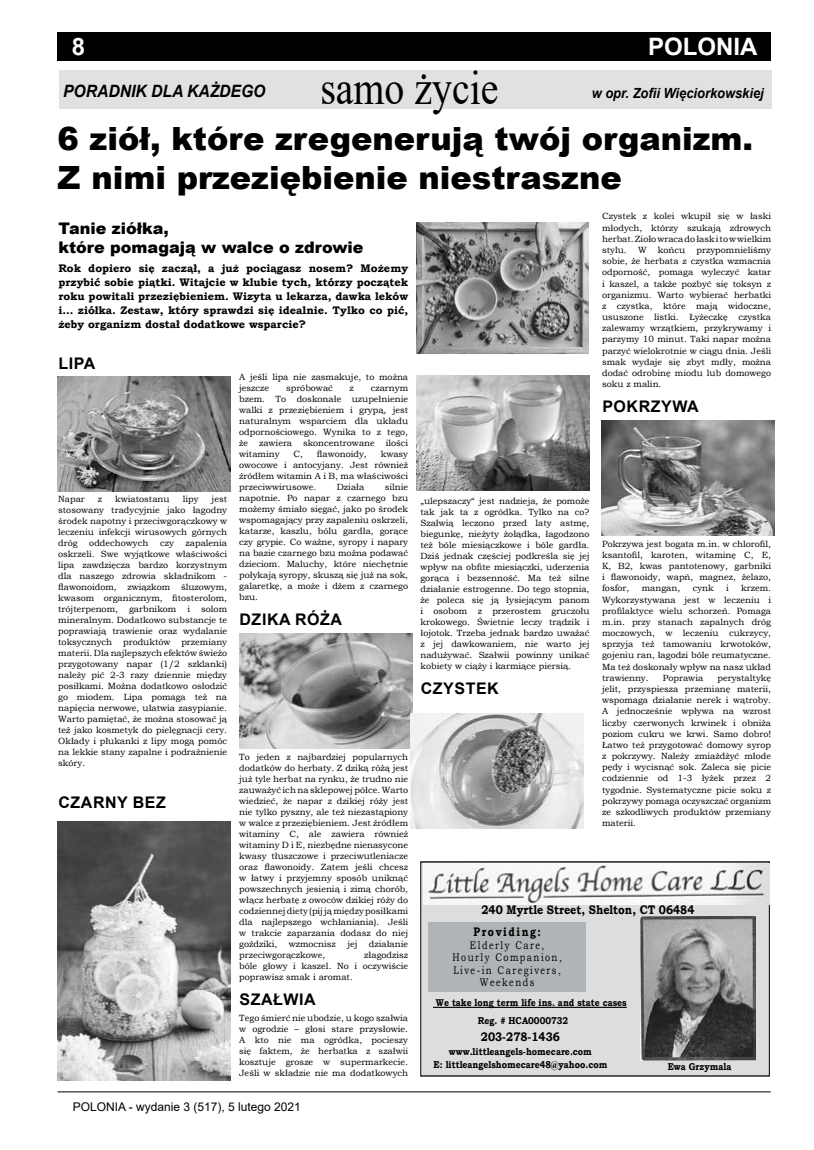
<style>
.page{position:relative;width:814px;height:1150px;background:#fff}
.page>*{position:absolute;margin:0;border:0;box-sizing:border-box;transform-origin:0 0}
.t1{font:48px "Times New Roman";color:#000;scale:.83 1}
.t2{font:900 32px/38.4px "Arial";color:#000}
.t3{font:700 24px "Arial";color:#fff}
.t4{font:italic 700 17px "Arial";color:#000;scale:.92 1}
.t5{font:700 16px "Arial";letter-spacing:.035em;color:#000}
.t6{font:900 16px/19.2px "Arial";color:#000}
.t7{font:italic 700 14px "Arial";color:#000;scale:.92 1}
.t8{font:700 12.4px "Bookman Old Style";color:#000;scale:.87 1}
.t9{font:700 12.4px "Bookman Old Style";letter-spacing:.16em;color:#000;scale:.8 1}
.t10{font:12px "Arial";color:#000}
.t11{font:11.2px/12.4px "Bookman Old Style";letter-spacing:.16em;color:#000;text-align:center;scale:.8 1}
.t12{font:700 11px/14px "Bookman Old Style";color:#000;text-align:justify}
.t13{font:700 10px/13.7px "Bookman Old Style";color:#000;text-align:center;scale:.87 1}
.t14{font:9px/11px "Bookman Old Style";color:#000;text-align:justify}
</style>
<div class="page">
<div style="left:58px;top:32px;width:712px;height:28px;background:#000"></div>
<hr style="left:58px;top:1091px;width:712px;height:1px;background:#000">
<div style="left:59px;top:70px;width:712px;height:39px;background:#e0e1e2"></div>
<img style="left:239px;top:634px;width:173px;height:115px">
<div style="left:421px;top:862px;width:348px;height:214px;background:#dcddde"></div>
<div style="left:420px;top:861px;width:350px;height:215px;border:1px solid #000"></div>
<div style="left:428px;top:922px;width:158px;height:69px;background:#b1b4b6"></div>
<img style="left:423px;top:864px;width:346px;height:41px">
<img style="left:640px;top:917px;width:115px;height:144px">
<hr style="left:433px;top:1007px;width:194px;height:1px;background:#000">
<img style="left:416px;top:222px;width:173px;height:131px">
<img style="left:58px;top:376px;width:172px;height:115px">
<img style="left:58px;top:821px;width:172px;height:259px">
<img style="left:416px;top:375px;width:173px;height:115px">
<img style="left:410px;top:713px;width:173px;height:116px">
<img style="left:601px;top:420px;width:173px;height:116px">
<h3 class="t3" style="left:72px;top:29px;width:15px">8</h3>
<h3 class="t3" style="left:648px;top:29px;width:111px">POLONIA</h3>
<h1 class="t1" style="left:320px;top:54px;width:216px">samo życie</h1>
<h2 class="t2" style="left:58px;top:119px;width:697px">6 ziół, które zregenerują twój organizm.<br>Z nimi przeziębienie niestraszne</h2>
<h3 class="t4" style="left:63px;top:80px;width:221px">PORADNIK DLA KAŻDEGO</h3>
<h3 class="t7" style="left:592px;top:83px;width:188px">w opr. Zofii Więciorkowskiej</h3>
<h3 class="t6" style="left:58px;top:218px;width:307px">Tanie ziółka,<br>które pomagają w walce o zdrowie</h3>
<p class="t12" style="left:58px;top:261px;width:351px">Rok dopiero się zaczął, a już pociągasz nosem? Możemy przybić sobie piątki. Witajcie w klubie tych, którzy początek roku powitali przeziębieniem. Wizyta u lekarza, dawka leków i… ziółka. Zestaw, który sprawdzi się idealnie. Tylko co pić, żeby organizm dostał dodatkowe wsparcie?</p>
<h3 class="t5" style="left:58px;top:352px;width:38px">LIPA</h3>
<p class="t14" style="left:58px;top:494px;width:28px">Napar</p>
<p class="t14" style="left:98px;top:494px;width:6px">z</p>
<p class="t14" style="left:115px;top:494px;width:56px">kwiatostanu</p>
<p class="t14" style="left:183px;top:494px;width:17px">lipy</p>
<p class="t14" style="left:58px;top:494px;width:170px;text-indent:153px">jest stosowany tradycyjnie jako łagodny środek napotny i przeciwgorączkowy w leczeniu infekcji wirusowych górnych dróg</p>
<p class="t14" style="left:58px;top:538px;width:170px;text-indent:127px">zapalenia oskrzeli. Swe wyjątkowe właściwości lipa zawdzięcza bardzo korzystnym dla naszego zdrowia składnikom - flawonoidom, związkom śluzowym, kwasom organicznym, fitosterolom, trójterpenom, garbnikom i solom mineralnym. Dodatkowo substancje te poprawiają trawienie oraz wydalanie toksycznych produktów przemiany materii. Dla najlepszych efektów świeżo przygotowany napar (1/2 szklanki) należy pić 2-3 razy dziennie między posiłkami. Można dodatkowo osłodzić go miodem. Lipa pomaga też na napięcia nerwowe, ułatwia zasypianie.<br>Warto pamiętać, że można stosować ją też jako kosmetyk do pielęgnacji cery.<br>Okłady i płukanki z lipy mogą pomóc na lekkie stany zapalne i podrażnienie skóry.</p>
<h3 class="t5" style="left:58px;top:791px;width:109px">CZARNY BEZ</h3>
<p class="t14" style="left:89px;top:538px;width:61px">oddechowych</p>
<p class="t14" style="left:160px;top:538px;width:15px">czy</p>
<p class="t14" style="left:239px;top:372px;width:170px">A jeśli lipa nie zasmakuje, to można jeszcze</p>
<p class="t14" style="left:286px;top:383px;width:48px">spróbować</p>
<p class="t14" style="left:349px;top:383px;width:6px">z</p>
<p class="t14" style="left:239px;top:383px;width:170px;text-indent:131px">czarnym bzem. To doskonałe uzupełnienie walki z przeziębieniem i grypą, jest naturalnym wsparciem dla układu odpornościowego. Wynika to z tego, że zawiera skoncentrowane ilości witaminy</p>
<p class="t14" style="left:239px;top:449px;width:170px;text-indent:141px">kwasy owocowe i antocyjany. Jest również źródłem witamin A i B, ma właściwości przeciwwirusowe.</p>
<p class="t14" style="left:293px;top:449px;width:11px">C,</p>
<p class="t14" style="left:317px;top:449px;width:51px">flawonoidy,</p>
<p class="t14" style="left:239px;top:482px;width:170px;text-indent:145px">silnie napotnie. Po napar z czarnego bzu możemy śmiało sięgać, jako po środek wspomagający przy zapaleniu oskrzeli, katarze, kaszlu, bólu gardła, gorące czy grypie. Co ważne, syropy i napary na bazie czarnego bzu można podawać dzieciom. Maluchy, które niechętnie połykają syropy, skuszą się już na sok, galaretkę, a może i dżem z czarnego bzu.</p>
<h3 class="t5" style="left:239px;top:608px;width:104px">DZIKA RÓŻA</h3>
<p class="t14" style="left:337px;top:482px;width:29px">Działa</p>
<p class="t14" style="left:239px;top:751px;width:170px">To jeden z najbardziej popularnych dodatków do herbaty. Z dziką różą jest już tyle herbat na rynku, że trudno nie zauważyć ich na sklepowej półce. Warto wiedzieć, że napar z dzikiej róży jest nie tylko pyszny, ale też niezastąpiony w walce z przeziębieniem. Jest źródłem witaminy C, ale zawiera również witaminy D i E, niezbędne nienasycone kwasy tłuszczowe i przeciwutleniacze oraz flawonoidy. Zatem jeśli chcesz w łatwy i przyjemny sposób uniknąć powszechnych jesienią i zimą chorób, włącz herbatę z owoców dzikiej róży do codziennej diety (pij ją między posiłkami dla najlepszego wchłaniania). Jeśli w trakcie zaparzania dodasz do niej goździki,</p>
<p class="t14" style="left:289px;top:938px;width:49px">wzmocnisz</p>
<p class="t14" style="left:347px;top:938px;width:12px">jej</p>
<p class="t14" style="left:369px;top:938px;width:41px">działanie</p>
<p class="t14" style="left:239px;top:949px;width:88px">przeciwgorączkowe,</p>
<p class="t14" style="left:239px;top:949px;width:170px;text-indent:125px">złagodzisz bóle głowy i kaszel. No i oczywiście poprawisz smak i aromat.</p>
<h3 class="t5" style="left:239px;top:988px;width:78px">SZAŁWIA</h3>
<p class="t14" style="left:239px;top:1013px;width:170px">Tego śmierć nie ubodzie, u kogo szałwia w ogrodzie – głosi stare przysłowie.<br>A kto nie ma ogródka, pocieszy się faktem, że herbatka z szałwii kosztuje grosze w supermarkecie.<br>Jeśli w składzie nie ma dodatkowych</p>
<h3 class="t10" style="left:73px;top:1098px;width:230px">POLONIA - wydanie 3 (517), 5 lutego 2021</h3>
<p class="t14" style="left:602px;top:211px;width:170px">Czystek z kolei wkupił się w łaski młodych, którzy szukają zdrowych herbat. Zioło wraca do łask i to w wielkim stylu.</p>
<p class="t14" style="left:602px;top:244px;width:170px;text-indent:94px">przypomnieliśmy sobie, że herbata z czystka wzmacnia odporność, pomaga wyleczyć katar i kaszel, a także pozbyć się toksyn z organizmu. Warto wybierać herbatki z czystka, które mają widoczne, ususzone listki. Łyżeczkę czystka zalewamy wrzątkiem, przykrywamy i parzymy 10 minut. Taki napar można parzyć wielokrotnie w ciągu dnia. Jeśli smak wydaje się zbyt mdły, można dodać odrobinę miodu lub domowego soku z malin.</p>
<h3 class="t5" style="left:602px;top:395px;width:98px">POKRZYWA</h3>
<p class="t14" style="left:638px;top:244px;width:10px">W</p>
<p class="t14" style="left:658px;top:244px;width:29px">końcu</p>
<p class="t14" style="left:420px;top:495px;width:170px">„ulepszaczy“ jest nadzieja, że pomoże tak jak ta z ogródka. Tylko na co?<br>Szałwią leczono przed laty astmę, biegunkę, nieżyty żołądka, łagodzono też bóle miesiączkowe i bóle gardła.<br>Dziś jednak częściej podkreśla się jej wpływ na obfite miesiączki, uderzenia gorąca i bezsenność. Ma też silne działanie estrogenne. Do tego stopnia, że poleca się ją łysiejącym panom i osobom z przerostem gruczołu krokowego. Świetnie leczy trądzik i łojotok. Trzeba jednak bardzo uważać z jej dawkowaniem, nie warto jej nadużywać. Szałwii powinny unikać kobiety w ciąży i karmiące piersią.</p>
<h3 class="t5" style="left:421px;top:677px;width:80px">CZYSTEK</h3>
<p class="t14" style="left:602px;top:538px;width:170px">Pokrzywa jest bogata m.in. w chlorofil, ksantofil, karoten, witaminę C, E, K, B2, kwas pantotenowy, garbniki i flawonoidy, wapń, magnez, żelazo, fosfor,</p>
<p class="t14" style="left:602px;top:583px;width:170px;text-indent:139px">krzem.<br>Wykorzystywana jest w leczeniu i profilaktyce wielu schorzeń. Pomaga m.in. przy stanach zapalnych dróg moczowych, w leczeniu cukrzycy, sprzyja też tamowaniu krwotoków, gojeniu ran, łagodzi bóle reumatyczne.<br>Ma też doskonały wpływ na nasz układ trawienny.</p>
<p class="t14" style="left:642px;top:583px;width:40px">mangan,</p>
<p class="t14" style="left:692px;top:583px;width:23px">cynk</p>
<p class="t14" style="left:726px;top:583px;width:4px">i</p>
<p class="t14" style="left:602px;top:672px;width:170px;text-indent:115px">perystaltykę jelit, przyspiesza przemianę materii, wspomaga działanie nerek i wątroby.<br>A jednocześnie wpływa na wzrost liczby czerwonych krwinek i obniża poziom cukru we krwi. Samo dobro!<br>Łatwo też przygotować domowy syrop z pokrzywy. Należy zmiażdżyć młode pędy i wycisnąć sok. Zaleca się picie codziennie od 1-3 łyżek przez 2 tygodnie. Systematyczne picie soku z pokrzywy pomaga oczyszczać organizm ze szkodliwych produktów przemiany materii.</p>
<p class="t14" style="left:663px;top:672px;width:42px">Poprawia</p>
<h3 class="t8" style="left:481px;top:900px;width:246px">240 Myrtle Street, Shelton, CT 06484</h3>
<h3 class="t9" style="left:473px;top:923px;width:86px">Providing:</h3>
<p class="t11" style="left:452px;top:939px;width:138px">Elderly Care,<br>Hourly Companion,<br>Live-in Caregivers,<br>Weekends</p>
<p class="t13" style="left:478px;top:993px;width:173px;line-height:18.2px;text-align:left;text-indent:-42px">We take long term life ins. and state cases<br>Reg. # HCA0000732</p>
<h3 class="t8" style="left:481px;top:1027px;width:92px">203-278-1436</h3>
<p class="t13" style="left:433px;top:1044px;width:201px">www.littleangels-homecare.com<br>E: littleangelshomecare48@yahoo.com</p>
<p class="t13" style="left:667px;top:1060px;width:75px">Ewa Grzymala</p>
</div>
